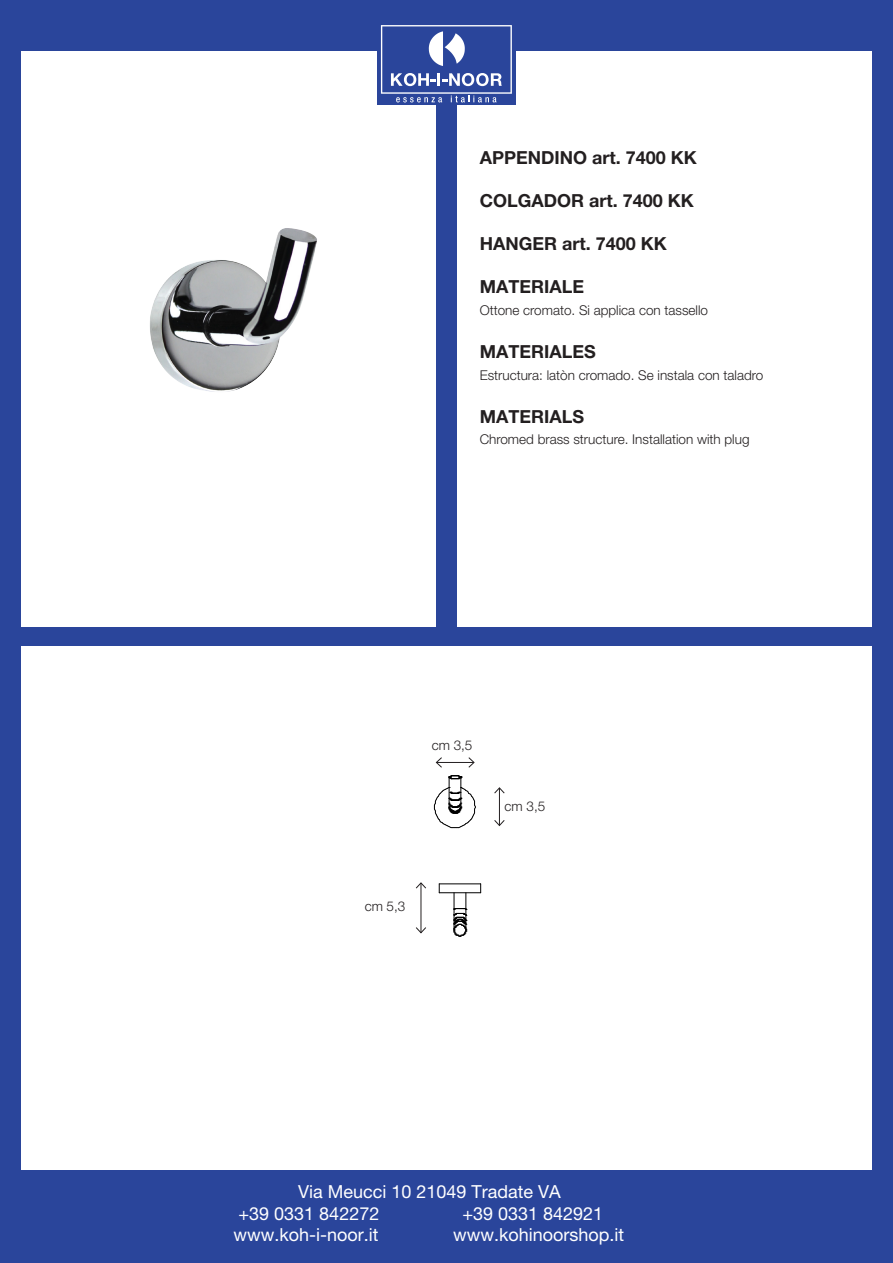
<style>
.page{position:relative;width:893px;height:1263px;background:#2a459b}
.page>*{position:absolute;margin:0;border:0;box-sizing:border-box;transform-origin:0 0}
.t1{font:18px/21.6px "Helvetica Neue LT Pro";color:#fff}
.t2{font:700 18px "Helvetica Neue LT Pro";color:#231f20}
.t3{font:300 13.5px "Helvetica Neue LT Pro";color:#231f20}
</style>
<div class="page">
<div style="left:21px;top:646px;width:851px;height:523px;background:#fff"></div>
<div style="left:457px;top:51px;width:415px;height:575px;background:#fff"></div>
<div style="left:21px;top:51px;width:415px;height:575px;background:#fff"></div>
<img style="left:150px;top:228px;width:167px;height:164px">
<svg style="left:433px;top:775px;width:43px;height:54px"></svg>
<hr style="left:439px;top:883px;width:42px;height:1px;background:#000">
<hr style="left:439px;top:892px;width:42px;height:1px;background:#000">
<hr style="left:454px;top:893px;width:1px;height:37px;background:#000">
<hr style="left:465px;top:893px;width:1px;height:37px;background:#000">
<svg style="left:453px;top:907px;width:14px;height:30px"></svg>
<hr style="left:421px;top:883px;width:1px;height:50px;background:#231f20">
<svg style="left:416px;top:926px;width:10px;height:8px"></svg>
<svg style="left:415px;top:882px;width:11px;height:7px"></svg>
<hr style="left:499px;top:788px;width:1px;height:37px;background:#231f20">
<svg style="left:494px;top:819px;width:11px;height:7px"></svg>
<svg style="left:494px;top:787px;width:11px;height:7px"></svg>
<hr style="left:436px;top:762px;width:38px;height:1px;background:#231f20">
<svg style="left:435px;top:757px;width:7px;height:11px"></svg>
<svg style="left:468px;top:757px;width:7px;height:11px"></svg>
<div style="left:377px;top:21px;width:139px;height:84px;background:#2a459b"></div>
<svg style="left:381px;top:25px;width:131px;height:77px"></svg>
<p class="t2" style="left:480px;top:146px;width:219px">APPENDINO art. 7400 KK</p>
<p class="t2" style="left:480px;top:189px;width:216px">COLGADOR art. 7400 KK</p>
<p class="t2" style="left:480px;top:232px;width:189px">HANGER art. 7400 KK</p>
<p class="t2" style="left:480px;top:276px;width:106px">MATERIALE</p>
<p class="t3" style="left:480px;top:302px;width:230px">Ottone cromato. Si applica con tassello</p>
<p class="t2" style="left:480px;top:340px;width:117px">MATERIALES</p>
<p class="t3" style="left:480px;top:367px;width:285px">Estructura: latòn cromado. Se instala con taladro</p>
<p class="t2" style="left:480px;top:405px;width:106px">MATERIALS</p>
<p class="t3" style="left:480px;top:431px;width:271px">Chromed brass structure. Installation with plug</p>
<p class="t3" style="left:432px;top:737px;width:42px">cm 3,5</p>
<p class="t3" style="left:505px;top:798px;width:42px">cm 3,5</p>
<p class="t3" style="left:365px;top:898px;width:42px">cm 5,3</p>
<h1 class="t1" style="left:238px;top:1180px;width:324px;text-indent:60px">Via Meucci 10 21049 Tradate VA +39 0331 842272</h1>
<h1 class="t1" style="left:462px;top:1202px;width:142px">+39 0331 842921</h1>
<h1 class="t1" style="left:233px;top:1224px;width:146px">www.koh-i-noor.it</h1>
<h1 class="t1" style="left:453px;top:1224px;width:172px">www.kohinoorshop.it</h1>
</div>
